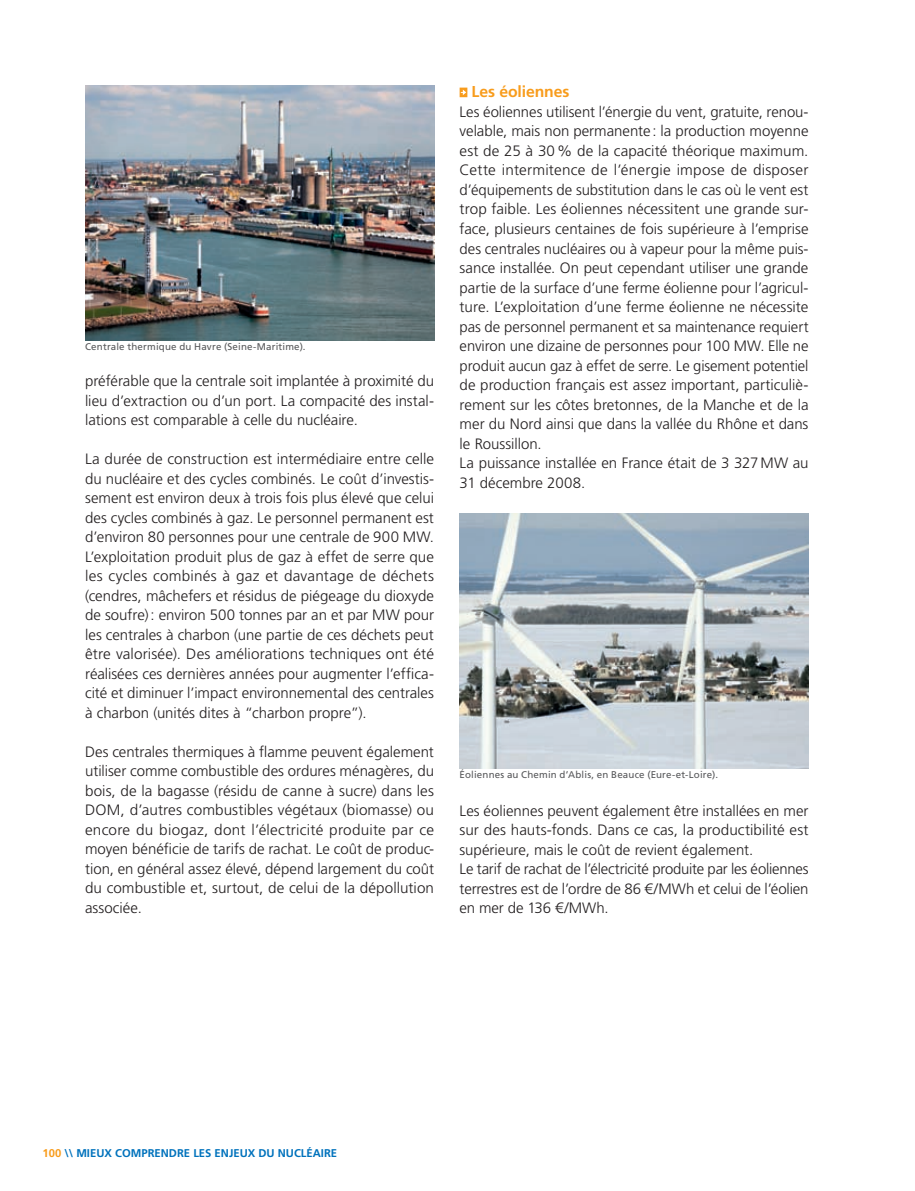
<style>
.page{position:relative;width:915px;height:1191px;background:#fff}
.page>*{position:absolute;margin:0;border:0;box-sizing:border-box;transform-origin:0 0}
.t1{font:700 15.75px "Frutiger LT Std";letter-spacing:-.005em;color:#f89c1c}
.t2{font:300 15px/19.5px "Frutiger LT Std";color:#231f20;text-align:justify}
.t3{font:700 11.25px "Frutiger LT Std";color:#0072bc}
.t4{font:9.75px "Frutiger LT Std";letter-spacing:.02em;color:#57585a}
.s1{color:#f89c1c}
</style>
<div class="page">
<svg style="left:459px;top:88px;width:8px;height:9px"></svg>
<img style="left:459px;top:513px;width:349px;height:255px">
<img style="left:85px;top:85px;width:349px;height:255px">
<p class="t4" style="left:85px;top:340px;width:222px">Centrale thermique du Havre (Seine-Maritime).</p>
<p class="t2" style="left:85px;top:371px;width:350px">préférable que la centrale soit implantée à proximité du lieu d’extraction ou d’un port. La compacité des instal&shy;lations est comparable à celle du nucléaire.</p>
<p class="t2" style="left:85px;top:449px;width:350px">La durée de construction est intermédiaire entre celle du nucléaire et des cycles combinés. Le coût d’investis&shy;sement est environ deux à trois fois plus élevé que celui des cycles combinés à gaz. Le personnel permanent est d’environ 80 personnes pour une centrale de 900 MW.<br>L’exploitation produit plus de gaz à effet de serre que les cycles combinés à gaz et davantage de déchets (cendres, mâchefers et résidus de piégeage du dioxyde de soufre): environ 500 tonnes par an et par MW pour les centrales à charbon (une partie de ces déchets peut être valorisée). Des améliorations techniques ont été réalisées ces dernières années pour augmenter l’effica&shy;cité et diminuer l’impact environnemental des centrales à charbon (unités dites à “charbon propre”).</p>
<p class="t2" style="left:85px;top:742px;width:350px">Des centrales thermiques à flamme peuvent également utiliser comme combustible des ordures ménagères, du bois, de la bagasse (résidu de canne à sucre) dans les DOM, d’autres combustibles végétaux (biomasse) ou encore du biogaz, dont l’électricité produite par ce moyen bénéficie de tarifs de rachat. Le coût de produc&shy;tion, en général assez élevé, dépend largement du coût du combustible et, surtout, de celui de la dépollution associée.</p>
<p class="t1" style="left:471px;top:83px;width:99px">Les éoliennes</p>
<p class="t2" style="left:459px;top:102px;width:350px;text-align:left">Les éoliennes utilisent l’énergie du vent, gratuite, renou&shy;velable, mais non permanente : la production moyenne est de 25 à 30% de la capacité théorique maximum.<br>Cette intermitence de l’énergie impose de disposer d’équipements de substitution dans le cas où le vent est trop faible. Les éoliennes nécessitent une grande sur&shy;face, plusieurs centaines de fois supérieure à l’emprise des centrales nucléaires ou à vapeur pour la même puis&shy;sance installée. On peut cependant utiliser une grande partie de la surface d’une ferme éolienne pour l’agricul&shy;ture. L’exploitation d’une ferme éolienne ne nécessite pas de personnel permanent et sa maintenance requiert environ une dizaine de personnes pour 100 MW. Elle ne produit aucun gaz à effet de serre. Le gisement potentiel de production français est assez important, particuliè&shy;rement sur les côtes bretonnes, de la Manche et de la mer du Nord ainsi que dans la vallée du Rhône et dans le Roussillon.<br>La puissance installée en France était de 3 327MW au 31 décembre 2008.</p>
<p class="t4" style="left:459px;top:769px;width:260px">Éoliennes au Chemin d’Ablis, en Beauce (Eure-et-Loire).</p>
<p class="t2" style="left:459px;top:801px;width:350px;text-align:left">Les éoliennes peuvent également être installées en mer sur des hauts-fonds. Dans ce cas, la productibilité est supérieure, mais le coût de revient également.<br>Le tarif de rachat de l’électricité produite par les éoliennes terrestres est de l’ordre de 86 €/MWh et celui de l’éolien en mer de 136 €/MWh.</p>
<p class="t3" style="left:43px;top:1146px;width:296px"><span class="s1">100</span> \\ MIEUX COMPRENDRE LES ENJEUX DU NUCLÉAIRE</p>
</div>
